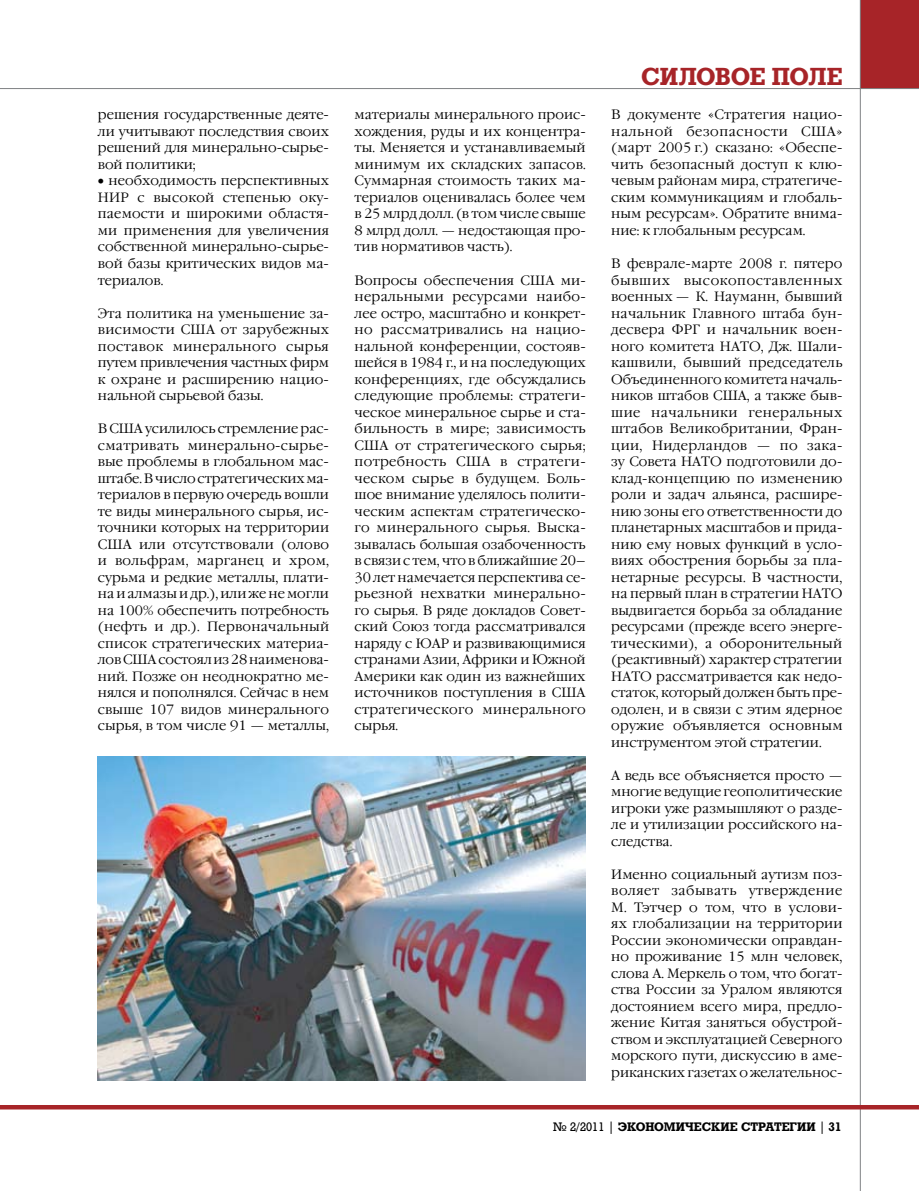
<style>
.page{position:relative;width:919px;height:1191px;background:#fff}
.page>*{position:absolute;margin:0;border:0;box-sizing:border-box;transform-origin:0 0}
.t1{font:700 24px "Rodeo";letter-spacing:-.02em;color:#a72428}
.t2{font:300 13.5px/16.5px "Garamond C";letter-spacing:.005em;color:#000;text-align:justify}
.t3{font:700 12px "Rodeo";color:#000}
.s1{font-weight:400}
</style>
<div class="page">
<div style="left:859px;top:0;width:59px;height:89px;background:#a72428"></div>
<hr style="left:0;top:88px;width:918px;height:1px;background:#808284">
<hr style="left:859px;top:0;width:1px;height:1191px;background:#808284">
<hr style="left:0;top:1105px;width:918px;height:4px;background:#a72428">
<img style="left:98px;top:756px;width:487px;height:324px">
<p class="t2" style="left:98px;top:107px;width:233px">решения государственные деяте&shy;ли учитывают последствия своих решений для минерально-сырье&shy;вой политики;</p>
<p class="t2" style="left:98px;top:173px;width:233px">• необходимость перспективных НИР с высокой степенью оку&shy;паемости и широкими областя&shy;ми применения для увеличения собственной минерально-сырье&shy;вой базы критических видов ма&shy;териалов.</p>
<p class="t2" style="left:98px;top:305px;width:233px">Эта политика на уменьшение за&shy;висимости США от зарубежных по-ставок минерального сырья путем привлечения частных фирм к охране и расширению нацио&shy;нальной сырьевой базы.</p>
<p class="t2" style="left:98px;top:421px;width:233px">В США усилилось стремление рас&shy;сматривать минерально-сырье&shy;вые проблемы в глобальном мас&shy;штабе. В число стратегических ма&shy;териалов в первую очередь вошли те виды минерального сырья, ис&shy;точники которых на территории США или отсутствовали (олово и вольфрам, марганец и хром, сурьма и редкие металлы, плати&shy;на и алмазы и др.), или же не могли на 100% обеспечить потребность (нефть и др.). Первоначальный список стратегических материа&shy;лов США состоял из 28 наименова&shy;ний. Позже он неоднократно ме&shy;нялся и пополнялся. Сейчас в нем свыше 107 видов минерального сырья, в том числе 91 — металлы,</p>
<p class="t2" style="left:354px;top:107px;width:233px">материалы минерального проис&shy;хождения, руды и их концентра&shy;ты. Меняется и устанавливаемый минимум их складских запасов.<br>Суммарная стоимость таких ма&shy;териалов оценивалась более чем в 25 млрд долл. (в том числе свыше 8 млрд долл. — недостающая про&shy;тив нормативов часть).</p>
<p class="t2" style="left:354px;top:272px;width:233px">Вопросы обеспечения США ми&shy;неральными ресурсами наибо&shy;лее остро, масштабно и конкрет&shy;но рассматривались на нацио&shy;нальной конференции, состояв&shy;шейся в 1984 г., и на последующих конференциях, где обсуждались следующие проблемы: стратеги&shy;ческое минеральное сырье и ста&shy;бильность в мире; зависимость США от стратегического сырья; потребность США в стратеги&shy;ческом сырье в будущем. Боль&shy;шое внимание уделялось полити&shy;ческим аспектам стратегическо&shy;го минерального сырья. Выска&shy;зывалась большая озабоченность в связи с тем, что в ближайшие 20– 30 лет намечается перспектива се&shy;рьезной нехватки минерально&shy;го сырья. В ряде докладов Совет&shy;ский Союз тогда рассматривался наряду с ЮАР и развивающимися странами Азии, Африки и Южной Америки как один из важнейших источников поступления в США стратегического минерального сырья.</p>
<h1 class="t1" style="left:641px;top:62px;width:203px">СИЛОВОЕ ПОЛЕ</h1>
<p class="t2" style="left:611px;top:107px;width:233px">В документе «Стратегия нацио&shy;нальной безопасности США» (март 2005 г.) сказано: «Обеспе&shy;чить безопасный доступ к клю&shy;чевым районам мира, стратегиче&shy;ским коммуникациям и глобаль&shy;ным ресурсам». Обратите внима&shy;ние: к глобальным ресурсам.</p>
<p class="t2" style="left:611px;top:256px;width:233px">В феврале-марте 2008 г. пятеро бывших высокопоставленных военных — К. Науманн, бывший начальник Главного штаба бун&shy;десвера ФРГ и начальник воен&shy;ного комитета НАТО, Дж. Шали&shy;кашвили, бывший председатель Объединенного комитета началь&shy;ников штабов США, а также быв&shy;шие начальники генеральных штабов Великобритании, Фран&shy;ции, Нидерландов — по зака&shy;зу Совета НАТО подготовили до&shy;клад-концепцию по изменению роли и задач альянса, расшире&shy;нию зоны его ответственности до планетарных масштабов и прида&shy;нию ему новых функций в усло&shy;виях обострения борьбы за пла&shy;нетарные ресурсы. В частности, на первый план в стратегии НАТО выдвигается борьба за обладание ресурсами (прежде всего энерге&shy;тическими), а оборонительный (реактивный) характер стратегии НАТО рассматривается как недо&shy;статок, который должен быть пре&shy;одолен, и в связи с этим ядерное оружие объявляется основным инструментом этой стратегии.</p>
<p class="t2" style="left:611px;top:767px;width:233px">А ведь все объясняется просто — многие ведущие геополитические игроки уже размышляют о разде&shy;ле и утилизации российского на&shy;следства.</p>
<p class="t2" style="left:611px;top:866px;width:233px">Именно социальный аутизм поз&shy;воляет забывать утверждение М. Тэтчер о том, что в услови&shy;ях глобализации на территории России экономически оправдан&shy;но проживание 15 млн человек, слова А. Меркель о том, что богат&shy;ства России за Уралом являются достоянием всего мира, предло&shy;жение Китая заняться обустрой&shy;ством и эксплуатацией Северного морского пути, дискуссию в аме&shy;риканских газетах о желательнос-</p>
<p class="t3" style="left:553px;top:1119px;width:290px"><span class="s1">№ 2/2011 |</span> ЭКОНОМИЧЕСКИЕ СТРАТЕГИИ <span class="s1">|</span> 31</p>
</div>
